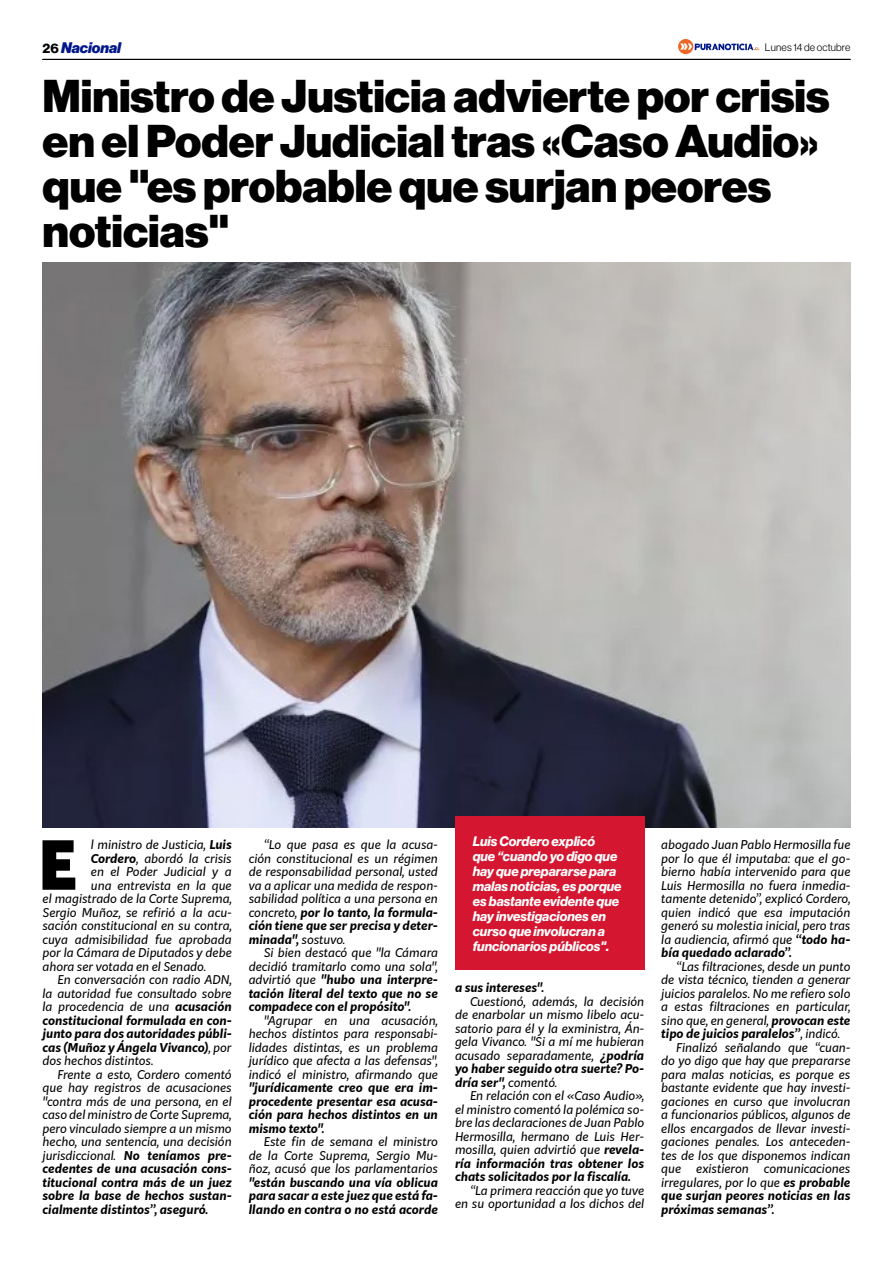
<style>
.page{position:relative;width:893px;height:1263px;background:#fff}
.page>*{position:absolute;margin:0;border:0;box-sizing:border-box;transform-origin:0 0}
.t1{font:900 66.3px "Kit Sans";color:#000}
.t2{font:45px/45px "N Haas Grotesk DS Pro 95 Blk";color:#000}
.t3{font:15px "N Haas Grotesk DS Pro 96 Blk It";color:#00178a}
.t4{font:13.5px/15px "N Haas Grotesk DS Pro 76 Bd It";color:#fff}
.t5{font:italic 12px/13.5px "Kit Sans";color:#000;text-align:justify}
.t6{font:italic 700 12px/13.5px "Kit Sans";color:#000;text-align:justify}
.t7{font:10.5px "N Haas Grotesk DS Pro 45 Lt";letter-spacing:.015em;color:#000}
.s1{font-family:"N Haas Grotesk DS Pro 75 Bd";font-size:13.5px;color:#000}
.s2{font-weight:700}
.s3{font-weight:400}
</style>
<div class="page">
<hr style="left:43px;top:59px;width:807px;height:1px;background:#000">
<svg style="left:678px;top:39px;width:81px;height:15px"></svg>
<img style="left:43px;top:263px;width:807px;height:564px">
<div style="left:455px;top:816px;width:189px;height:154px;background:#d41630"></div>
<p class="t3" style="left:43px;top:39px;width:80px"><span class="s1">26</span> Nacional</p>
<p class="t7" style="left:765px;top:41px;width:87px">Lunes 14 de octubre</p>
<h2 class="t2" style="left:43px;top:74px;width:789px">Ministro de Justicia advierte por crisis en el Poder Judicial tras «Caso Audio» que "es probable que surjan peores noticias"</h2>
<h1 class="t1" style="left:39px;top:805px;width:40px">E</h1>
<p class="t5" style="left:91px;top:837px;width:142px">l ministro de Justicia, <span class="s2">Luis</span></p>
<p class="t5" style="left:91px;top:851px;width:142px"><span class="s2">Cordero</span>, abordó la crisis</p>
<p class="t5" style="left:91px;top:864px;width:142px">en el Poder Judicial y a</p>
<p class="t5" style="left:91px;top:878px;width:142px">una entrevista en la que</p>
<p class="t5" style="left:43px;top:891px;width:191px">el magistrado de la Corte Suprema,</p>
<p class="t5" style="left:43px;top:905px;width:191px">Sergio Muñoz, se refirió a la acu-</p>
<p class="t5" style="left:43px;top:918px;width:191px">sación constitucional en su contra,</p>
<p class="t5" style="left:43px;top:932px;width:191px">cuya admisibilidad fue aprobada</p>
<p class="t5" style="left:43px;top:945px;width:191px">por la Cámara de Diputados y debe</p>
<p class="t5" style="left:43px;top:959px;width:165px">ahora ser votada en el Senado.</p>
<p class="t5" style="left:58px;top:972px;width:176px">En conversación con radio ADN,</p>
<p class="t5" style="left:43px;top:986px;width:191px">la autoridad fue consultado sobre</p>
<p class="t5" style="left:43px;top:999px;width:191px">la procedencia de una <span class="s2">acusación</span></p>
<p class="t6" style="left:43px;top:1012px;width:191px">constitucional formulada en con-</p>
<p class="t6" style="left:43px;top:1026px;width:191px">junto para dos autoridades públi-</p>
<p class="t6" style="left:43px;top:1039px;width:191px">cas (Muñoz y Ángela Vivanco)<span class="s3">, por</span></p>
<p class="t5" style="left:43px;top:1053px;width:112px">dos hechos distintos.</p>
<p class="t5" style="left:58px;top:1067px;width:176px">Frente a esto, Cordero comentó</p>
<p class="t5" style="left:43px;top:1080px;width:191px">que hay registros de acusaciones</p>
<p class="t5" style="left:43px;top:1094px;width:191px">"contra más de una persona, en el</p>
<p class="t5" style="left:43px;top:1107px;width:191px">caso del ministro de Corte Suprema,</p>
<p class="t5" style="left:43px;top:1121px;width:191px">pero vinculado siempre a un mismo</p>
<p class="t5" style="left:43px;top:1134px;width:191px">hecho, una sentencia, una decisión</p>
<p class="t5" style="left:43px;top:1148px;width:191px">jurisdiccional. <span class="s2">No teníamos pre-</span></p>
<p class="t6" style="left:43px;top:1161px;width:191px">cedentes de una acusación cons-</p>
<p class="t6" style="left:43px;top:1174px;width:191px">titucional contra más de un juez</p>
<p class="t6" style="left:43px;top:1188px;width:191px">sobre la base de hechos sustan-</p>
<p class="t6" style="left:43px;top:1201px;width:167px">cialmente distintos”, aseguró.</p>
<p class="t5" style="left:249px;top:837px;width:191px;text-indent:15px">“Lo que pasa es que la acusa&shy;ción constitucional es un régimen de responsabilidad personal, usted va a aplicar una medida de respon&shy;sabilidad política a una persona en concreto, <span class="s2">por lo tanto, la formula&shy;ción tiene que ser precisa y deter&shy;minada",</span> sostuvo.</p>
<p class="t6" style="left:249px;top:945px;width:191px;text-indent:15px"><span class="s3">Si bien destacó que "la Cámara decidió tramitarlo como una sola", advirtió que</span> "hubo una interpre&shy;tación literal del texto que no se compadece con el propósito".</p>
<p class="t5" style="left:249px;top:1013px;width:191px;text-indent:15px">"Agrupar en una acusación, hechos distintos para responsabi&shy;lidades distintas, es un problema jurídico que afecta a las defensas", indicó el ministro, afirmando que</p>
<p class="t6" style="left:249px;top:1080px;width:191px">"jurídicamente creo que era im&shy;procedente presentar esa acusa&shy;ción para hechos distintos en un mismo texto".</p>
<p class="t5" style="left:249px;top:1134px;width:191px;text-indent:15px">Este fin de semana el ministro de la Corte Suprema, Sergio Mu&shy;ñoz, acusó que los parlamentarios</p>
<p class="t6" style="left:249px;top:1174px;width:191px">"están buscando una vía oblicua para sacar a este juez que está fa&shy;llando en contra o no está acorde</p>
<p class="t4" style="left:473px;top:834px;width:150px">Luis Cordero explicó<br>que “cuando yo digo que hay que prepararse para malas noticias, es porque es bastante evidente que hay investigaciones en curso que involucran a funcionarios públicos".</p>
<p class="t6" style="left:455px;top:980px;width:91px">a sus intereses".</p>
<p class="t5" style="left:455px;top:994px;width:191px;text-indent:15px">Cuestionó, además, la decisión de enarbolar un mismo libelo acu&shy;satorio para él y la exministra, Án&shy;gela Vivanco. "Si a mí me hubieran acusado separadamente, <span class="s2">¿podría yo haber seguido otra suerte? Po&shy;dría ser",</span> comentó.</p>
<p class="t5" style="left:455px;top:1088px;width:191px;text-indent:15px">En relación con el «Caso Audio», el ministro comentó la polémica so&shy;bre las declaraciones de Juan Pablo Hermosilla, hermano de Luis Her&shy;mosilla, quien advirtió que <span class="s2">revela&shy;ría información tras obtener los chats solicitados por la fiscalía.</span></p>
<p class="t5" style="left:455px;top:1183px;width:191px;text-align:right">“La primera reacción que yo tuve en su oportunidad a los dichos del</p>
<p class="t5" style="left:661px;top:837px;width:191px">abogado Juan Pablo Hermosilla fue por lo que él imputaba: que el go&shy;bierno había intervenido para que Luis Hermosilla no fuera inmedia&shy;tamente detenido”, explicó Cordero, quien indicó que esa imputación generó su molestia inicial, pero tras la audiencia, afirmó que <span class="s2">“todo ha&shy;bía quedado aclarado”.</span></p>
<p class="t5" style="left:676px;top:959px;width:176px">“Las filtraciones, desde un punto</p>
<p class="t5" style="left:661px;top:972px;width:191px">de vista técnico, tienden a generar</p>
<p class="t5" style="left:661px;top:986px;width:191px">juicios paralelos. No me refiero solo</p>
<p class="t5" style="left:661px;top:999px;width:191px">a estas filtraciones en particular,</p>
<p class="t5" style="left:661px;top:1013px;width:191px">sino que, en general, <span class="s2">provocan este</span></p>
<p class="t6" style="left:661px;top:1026px;width:180px">tipo de juicios paralelos”<span class="s3">, indicó.</span></p>
<p class="t5" style="left:676px;top:1040px;width:176px">Finalizó señalando que “cuan-</p>
<p class="t5" style="left:661px;top:1053px;width:191px">do yo digo que hay que prepararse</p>
<p class="t5" style="left:661px;top:1067px;width:191px">para malas noticias, es porque es</p>
<p class="t5" style="left:661px;top:1080px;width:191px">bastante evidente que hay investi-</p>
<p class="t5" style="left:661px;top:1094px;width:191px">gaciones en curso que involucran</p>
<p class="t5" style="left:661px;top:1107px;width:191px">a funcionarios públicos, algunos de</p>
<p class="t5" style="left:661px;top:1121px;width:191px">ellos encargados de llevar investi-</p>
<p class="t5" style="left:661px;top:1134px;width:191px">gaciones penales. Los anteceden-</p>
<p class="t5" style="left:661px;top:1148px;width:191px">tes de los que disponemos indican</p>
<p class="t5" style="left:661px;top:1161px;width:21px">que</p>
<p class="t5" style="left:696px;top:1161px;width:54px">existieron</p>
<p class="t6" style="left:661px;top:1161px;width:191px;text-indent:103px"><span class="s3">comunicaciones irregulares, por lo que</span> es probable que surjan peores noticias en las próximas semanas”.</p>
</div>
